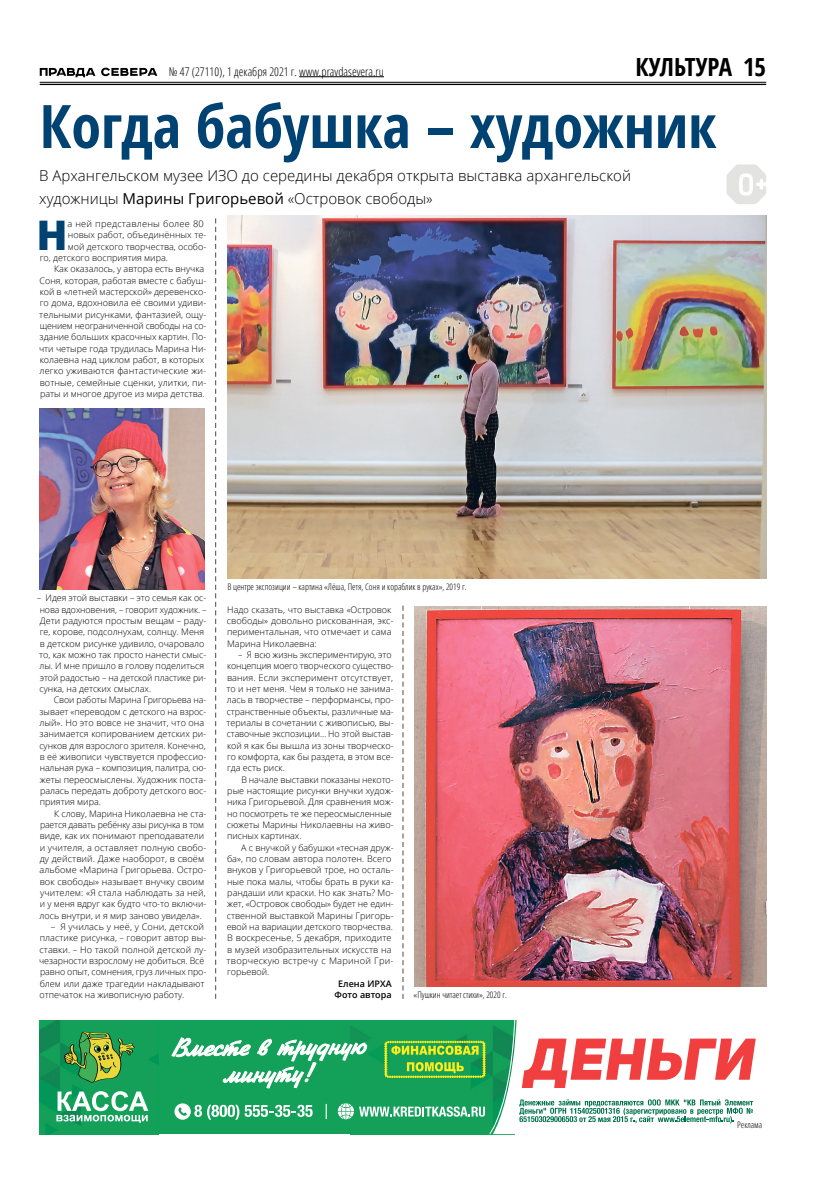
<style>
.page{position:relative;width:823px;height:1191px;background:#fff}
.page>*{position:absolute;margin:0;border:0;box-sizing:border-box;transform-origin:0 0}
.t1{font:700 condensed 60px "Open Sans";color:#004272}
.t2{font:800 40.8px "Open Sans";color:#004272}
.t3{font:700 condensed 25px "Open Sans";color:#000}
.t4{font:300 15px/22.7px "Open Sans";color:#000}
.t5{font:300 condensed 12px "Open Sans";color:#000}
.t6{font:300 9px/11.3px "Open Sans";color:#000}
.t7{font:300 condensed 9px "Open Sans";color:#000}
.t8{font:300 9px "Open Sans";letter-spacing:.02em;color:#000}
.t9{font:600 9px/11.3px "Open Sans";color:#000;text-align:center}
.s1{font-weight:400}
</style>
<div class="page">
<hr style="left:40px;top:82px;width:725px;height:1px;background:#000">
<hr style="left:40px;top:84px;width:725px;height:1px;background:#000">
<hr style="left:299px;top:76px;width:85px;height:1px;background:#000">
<svg style="left:40px;top:68px;width:55px;height:9px"></svg>
<svg style="left:101px;top:68px;width:56px;height:8px"></svg>
<svg style="left:215px;top:218px;width:1px;height:781px"></svg>
<svg style="left:402px;top:605px;width:1px;height:394px"></svg>
<img style="left:40px;top:408px;width:164px;height:182px">
<img style="left:227px;top:215px;width:538px;height:363px">
<img style="left:414px;top:607px;width:351px;height:379px">
<svg style="left:726px;top:164px;width:39px;height:40px"></svg>
<img style="left:40px;top:1020px;width:119px;height:114px">
<svg style="left:56px;top:1091px;width:92px;height:32px"></svg>
<svg style="left:63px;top:1031px;width:72px;height:52px;background:#519d47"></svg>
<svg style="left:171px;top:1020px;width:585px;height:114px"></svg>
<h3 class="t5" style="left:169px;top:63px;width:217px">№ 47 (27110), 1 декабря 2021 г. www.pravdasevera.ru</h3>
<h3 class="t3" style="left:635px;top:49px;width:132px">КУЛЬТУРА 15</h3>
<h1 class="t1" style="left:40px;top:84px;width:678px">Когда бабушка – художник</h1>
<h3 class="t4" style="left:39px;top:164px;width:593px">В Архангельском музее ИЗО до середины декабря открыта выставка архангельской художницы <span class="s1">Марины Григорьевой</span> «Островок свободы»</h3>
<h2 class="t2" style="left:37px;top:204px;width:33px">Н</h2>
<p class="t8" style="left:68px;top:217px;width:138px">а ней представлены более 80</p>
<p class="t6" style="left:68px;top:229px;width:140px">новых работ, объединённых те-</p>
<p class="t6" style="left:68px;top:240px;width:140px">мой детского творчества, особо-</p>
<p class="t6" style="left:40px;top:252px;width:130px">го, детского восприятия мира.</p>
<p class="t6" style="left:54px;top:263px;width:152px">Как оказалось, у автора есть внучка</p>
<p class="t6" style="left:39px;top:274px;width:168px">Соня, которая, работая вместе с бабуш-</p>
<p class="t6" style="left:40px;top:286px;width:168px">кой в «летней мастерской» деревенско-</p>
<p class="t6" style="left:40px;top:297px;width:168px">го дома, вдохновила её своими удиви-</p>
<p class="t6" style="left:39px;top:308px;width:168px">тельными рисунками, фантазией, ощу-</p>
<p class="t6" style="left:40px;top:320px;width:168px">щением неограниченной свободы на со-</p>
<p class="t6" style="left:40px;top:331px;width:168px">здание больших красочных картин. По-</p>
<p class="t6" style="left:39px;top:342px;width:169px">чти четыре года трудилась Марина Ни-</p>
<p class="t6" style="left:40px;top:354px;width:166px">колаевна над циклом работ, в которых</p>
<p class="t6" style="left:40px;top:365px;width:168px">легко уживаются фантастические жи-</p>
<p class="t6" style="left:40px;top:376px;width:168px">вотные, семейные сценки, улитки, пи-</p>
<p class="t6" style="left:40px;top:388px;width:166px">раты и многое другое из мира детства.</p>
<p class="t6" style="left:37px;top:592px;width:171px">– Идея этой выставки – это семья как ос&shy;нова вдохновения, – говорит художник. – Дети радуются простым вещам – раду&shy;ге, корове, подсолнухам, солнцу. Меня в детском рисунке удивило, очаровало то, как можно так просто нанести смыс&shy;лы. И мне пришло в голову поделиться этой радостью – на детской пластике ри&shy;сунка, на детских смыслах.</p>
<p class="t6" style="left:39px;top:694px;width:168px;text-indent:14px">Свои работы Марина Григорьева на&shy;зывает «переводом с детского на взрос&shy;лый». Но это вовсе не значит, что она занимается копированием детских ри&shy;сунков для взрослого зрителя. Конечно, в её живописи чувствуется профессио&shy;нальная рука – композиция, палитра, сю&shy;жеты переосмыслены. Художник поста&shy;ралась передать доброту детского вос&shy;приятия мира.</p>
<p class="t6" style="left:39px;top:807px;width:168px;text-indent:15px">К слову, Марина Николаевна не ста&shy;рается давать ребёнку азы рисунка в том виде, как их понимают преподаватели и учителя, а оставляет полную свобо&shy;ду действий. Даже наоборот, в своём альбоме «Марина Григорьева. Остро&shy;вок свободы» называет внучку своим учителем: «Я стала наблюдать за ней, и у меня вдруг как будто что‑то включи&shy;лось внутри, и я мир заново увидела».</p>
<p class="t6" style="left:39px;top:921px;width:169px;text-indent:12px">– Я училась у неё, у Сони, детской пластике рисунка, – говорит автор вы&shy;ставки. – Но такой полной детской лу&shy;чезарности взрослому не добиться. Всё равно опыт, сомнения, груз личных про&shy;блем или даже трагедии накладывают отпечаток на живописную работу.</p>
<p class="t7" style="left:227px;top:580px;width:240px">В центре экспозиции – картина «Лёша, Петя, Соня и кораблик в руках», 2019 г.</p>
<p class="t6" style="left:226px;top:603px;width:168px">Надо сказать, что выставка «Островок свободы» довольно рискованная, экс&shy;периментальная, что отмечает и сама Марина Николаевна:</p>
<p class="t6" style="left:226px;top:648px;width:168px;text-indent:12px">– Я всю жизнь экспериментирую, это концепция моего творческого существо&shy;вания. Если эксперимент отсутствует, то и нет меня. Чем я только не занима&shy;лась в творчестве – перформансы, про&shy;странственные объекты, различные ма&shy;териалы в сочетании с живописью, вы&shy;ставочные экспозиции… Но этой выстав&shy;кой я как бы вышла из зоны творческо&shy;го комфорта, как бы раздета, в этом все&shy;гда есть риск.</p>
<p class="t6" style="left:226px;top:773px;width:168px;text-indent:15px">В начале выставки показаны некото&shy;рые настоящие рисунки внучки худож&shy;ника Григорьевой. Для сравнения мож&shy;но посмотреть те же переосмысленные сюжеты Марины Николаевны на живо&shy;писных картинах.</p>
<p class="t6" style="left:226px;top:841px;width:168px;text-indent:15px">А с внучкой у бабушки «тесная друж&shy;ба», по словам автора полотен. Всего внуков у Григорьевой трое, но осталь&shy;ные пока малы, чтобы брать в руки ка&shy;рандаши или краски. Но как знать? Мо&shy;жет, «Островок свободы» будет не един&shy;ственной выставкой Марины Григорь&shy;евой на вариации детского творчества.<br>В воскресенье, 5 декабря, приходите в музей изобразительных искусств на творческую встречу с Мариной Гри&shy;горьевой.</p>
<p class="t9" style="left:334px;top:977px;width:58px">Елена ИРХА<br>Фото автора</p>
<p class="t7" style="left:413px;top:988px;width:95px">«Пушкин читает стихи», 2020 г.</p>
<p class="t7" style="left:736px;top:1119px;width:27px">Реклама</p>
</div>
